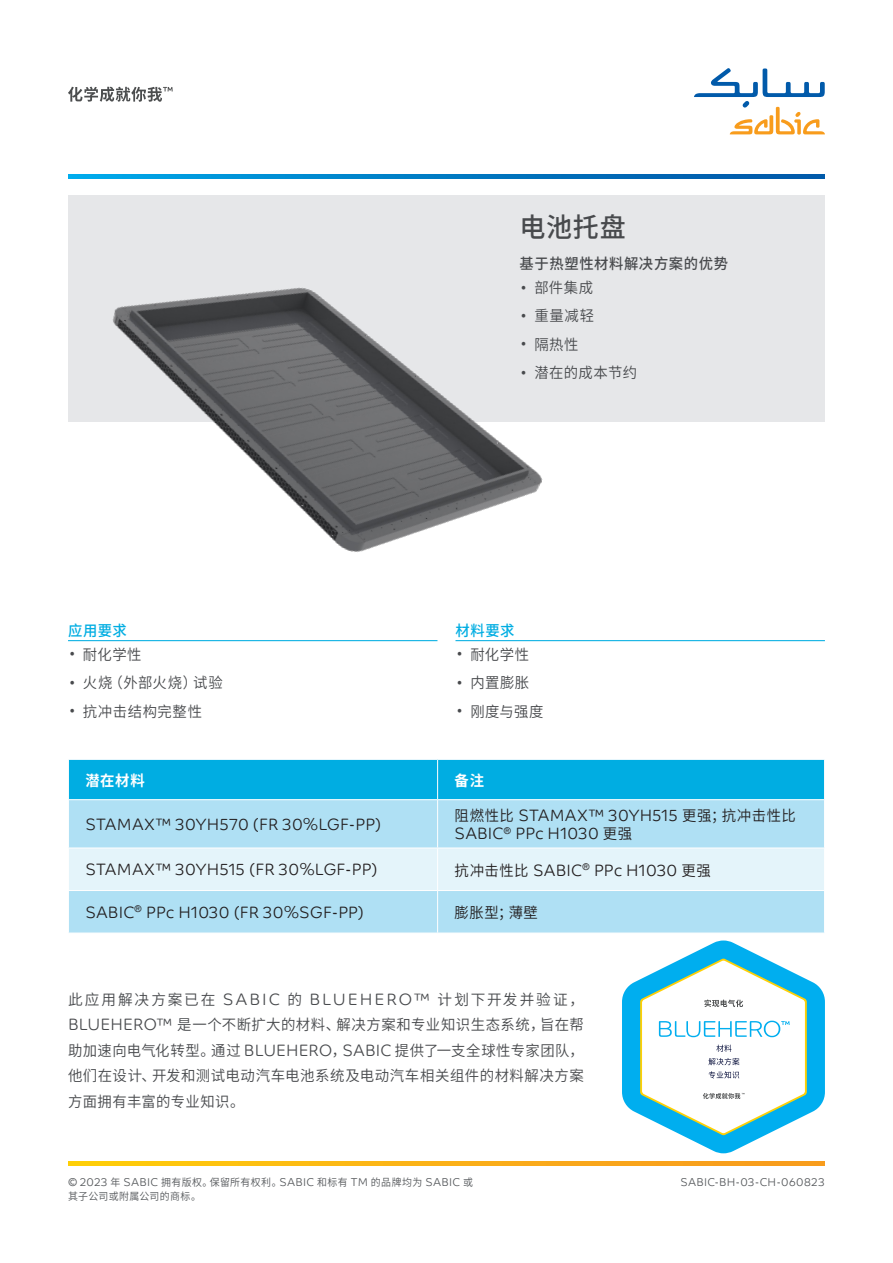
<style>
.page{position:relative;width:893px;height:1263px;background:#fff}
.page>*{position:absolute;margin:0;border:0;box-sizing:border-box;transform-origin:0 0}
.t1{font:500 27px "Noto Sans CJ Ksc";color:#484a4d}
.t2{font:300 16.5px/18.1px "SABIC Typeface Text";letter-spacing:.005em;color:#231f20}
.t3{font:600 14.85px/28.3px "Noto Sans CJ Ksc";letter-spacing:.035em;color:#484a4d}
.t4{font:500 14.85px/24px "Noto Sans CJ Ksc";letter-spacing:.045em;color:#484a4d}
.t5{font:500 14.85px/24px "Noto Sans CJ Ksc";letter-spacing:.03em;color:#00ade2}
.t6{font:700 14.85px "Noto Sans CJ Ksc";letter-spacing:.045em;color:#fff}
.t7{font:600 14.85px "Noto Sans CJ Ksc";color:#231f20}
.t8{font:300 11.4px "SABIC Typeface Text";letter-spacing:.025em;color:#54575a}
.t9{font:600 10.2px "Noto Sans CJ Ksc";letter-spacing:.03em;color:#54575a}
.s1{font-family:"SABIC Typeface Text";font-weight:300;font-size:30px;color:#484a4d}
.s2{font-weight:600;color:#484a4d}
.s3{font-family:"SABIC Typeface Text";font-weight:300;font-size:30px}
.s4{font-weight:600}
.s5{font-family:"Noto Sans CJ Ksc";font-weight:600;font-size:14.85px}
.s6{font-family:"SABIC Typeface Text";font-weight:300;font-size:16.5px}
.s7{font-family:"Noto Sans CJ Ksc";font-weight:600;font-size:10.2px}
</style>
<div class="page">
<svg style="left:68px;top:1161px;width:757px;height:4px;background:#fab215"></svg>
<svg style="left:694px;top:68px;width:131px;height:67px"></svg>
<svg style="left:68px;top:87px;width:105px;height:15px"></svg>
<svg style="left:68px;top:175px;width:757px;height:4px;background:#007cc5"></svg>
<div style="left:68px;top:196px;width:757px;height:226px;background:#e6e7e9"></div>
<hr style="left:455px;top:640px;width:370px;height:1px;background:#00ade2">
<div style="left:69px;top:760px;width:755px;height:39px;background:#00ade2"></div>
<div style="left:69px;top:800px;width:755px;height:133px;background:#afe0f4"></div>
<div style="left:69px;top:849px;width:755px;height:41px;background:#e4f4fa"></div>
<hr style="left:437px;top:760px;width:1px;height:39px;background:#fff">
<hr style="left:437px;top:800px;width:1px;height:48px;background:#fff">
<hr style="left:437px;top:848px;width:1px;height:42px;background:#fff">
<hr style="left:437px;top:891px;width:1px;height:42px;background:#fff">
<hr style="left:68px;top:848px;width:370px;height:1px;background:#fff">
<hr style="left:438px;top:848px;width:387px;height:1px;background:#fff">
<hr style="left:68px;top:890px;width:370px;height:1px;background:#fff">
<hr style="left:438px;top:890px;width:387px;height:1px;background:#fff">
<img style="left:68px;top:195px;width:541px;height:447px">
<svg style="left:622px;top:940px;width:203px;height:213px"></svg>
<p class="t5" style="left:68px;top:619px;width:75px">应用要求<br><span class="s1">·</span> <span class="s2">耐化学性</span></p>
<p class="t3" style="left:68px;top:669px;width:156px"><span class="s3">·</span> 火烧（外部火烧）试验<span class="s3">·</span> 抗冲击结构完整性</p>
<h1 class="t1" style="left:519px;top:211px;width:108px">电池托盘</h1>
<p class="t4" style="left:519px;top:252px;width:210px">基于热塑性材料解决方案的优势<span class="s3">·</span> <span class="s4">部件集成</span></p>
<p class="t3" style="left:519px;top:302px;width:119px"><span class="s3">·</span> 重量减轻<br><span class="s3">·</span> 隔热性<br><span class="s3">·</span> 潜在的成本节约</p>
<p class="t5" style="left:455px;top:619px;width:75px">材料要求<br><span class="s1">·</span> <span class="s2">耐化学性</span></p>
<p class="t3" style="left:455px;top:669px;width:90px"><span class="s3">·</span> 内置膨胀<br><span class="s3">·</span> 刚度与强度</p>
<p class="t6" style="left:85px;top:772px;width:61px">潜在材料</p>
<p class="t6" style="left:455px;top:772px;width:31px">备注</p>
<p class="t2" style="left:85px;top:814px;width:297px">STAMAX™ 30YH570 (FR 30%LGF-PP)</p>
<p class="t2" style="left:455px;top:805px;width:343px"><span class="s5">阻燃性比</span> STAMAX™ 30YH515 <span class="s5">更强；抗冲击性比<br></span>SABIC<sup>®</sup> PPc H1030 <span class="s5">更强</span></p>
<p class="t2" style="left:85px;top:859px;width:293px">STAMAX™ 30YH515 (FR 30%LGF-PP)</p>
<p class="t2" style="left:455px;top:860px;width:258px"><span class="s5">抗冲击性比</span> SABIC<sup>®</sup> PPc H1030 <span class="s5">更强</span></p>
<p class="t2" style="left:85px;top:902px;width:280px">SABIC<sup>®</sup> PPc H1030 (FR 30%SGF-PP)</p>
<p class="t7" style="left:455px;top:904px;width:85px">膨胀型；薄壁</p>
<p class="t3" style="left:68px;top:987px;width:517px;line-height:25.5px;text-align:justify">此应用解决方案已在 <span class="s6">SABIC</span> 的 <span class="s6">BLUEHERO™</span> 计划下开发并验证，<span class="s6">BLUEHERO™</span> 是一个不断扩大的材料、解决方案和专业知识生态系统，旨在帮助加速向电气化转型。通过 <span class="s6">BLUEHERO</span>，<span class="s6">SABIC</span> 提供了一支全球性专家团队，他们在设计、开发和测试电动汽车电池系统及电动汽车相关组件的材料解决方案方面拥有丰富的专业知识。</p>
<p class="t8" style="left:68px;top:1172px;width:406px">© 2023 <span class="s7">年</span> SABIC <span class="s7">拥有版权。保留所有权利。</span>SABIC <span class="s7">和标有</span> TM <span class="s7">的品牌均为</span> SABIC <span class="s7">或</span></p>
<p class="t8" style="left:680px;top:1171px;width:146px">SABIC-BH-03-CH-060823</p>
<p class="t9" style="left:68px;top:1190px;width:134px">其子公司或附属公司的商标。</p>
</div>
